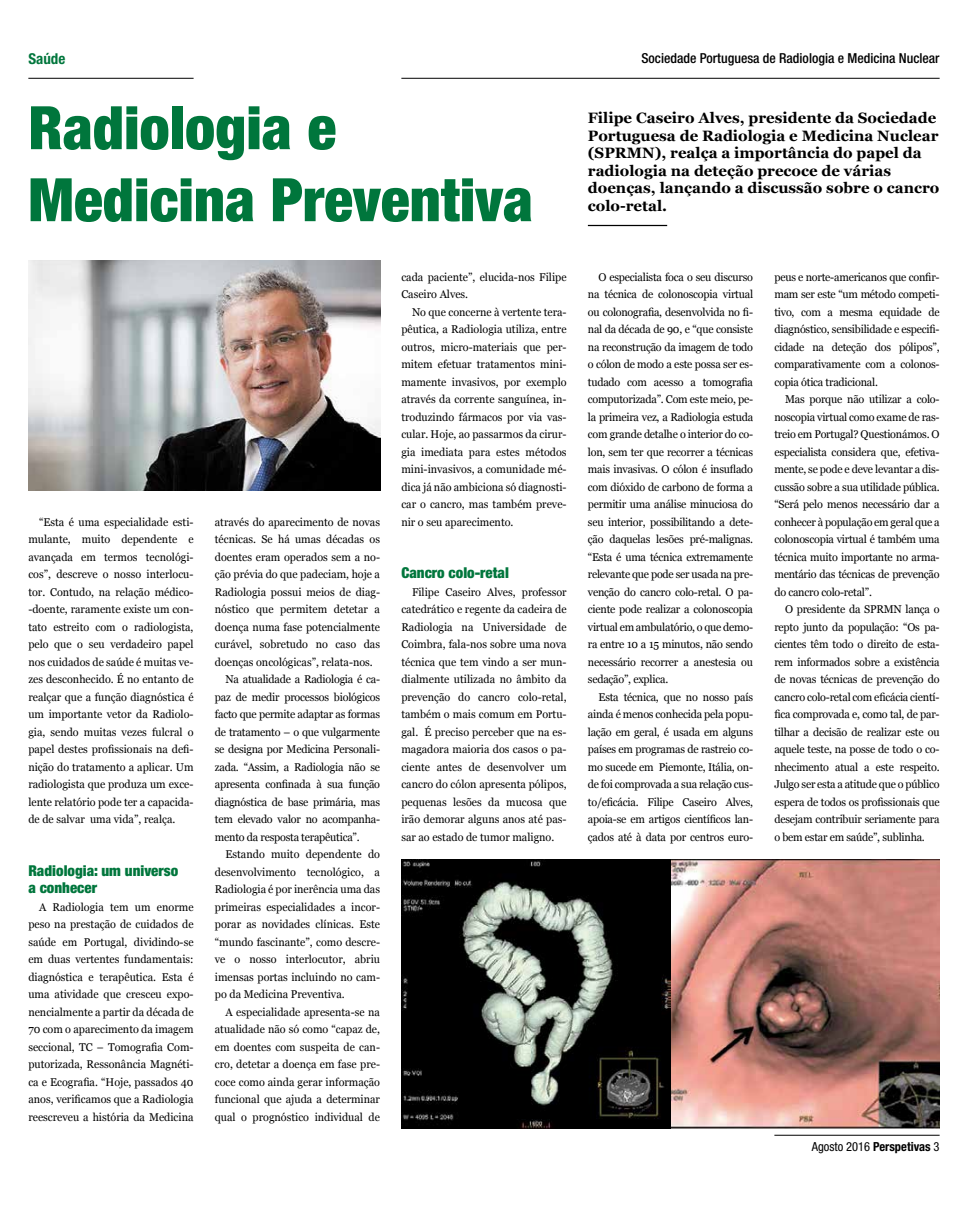
<style>
.page{position:relative;width:968px;height:1205px;background:#fff}
.page>*{position:absolute;margin:0;border:0;box-sizing:border-box;transform-origin:0 0}
.t1{font:900 condensed 60px/72px "Helvetica Neue LT Std";color:#00763c}
.t2{font:700 15px/17.5px "Georgia";color:#000}
.t3{font:900 condensed 15px/17.5px "Helvetica Neue LT Std";color:#00763c}
.t4{font:700 condensed 15px "Helvetica Neue LT Std";color:#00763c}
.t5{font:500 condensed 13.75px "Helvetica Neue LT Std";color:#000}
.t6{font:condensed 12.5px "Helvetica Neue LT Std";color:#000}
.t7{font:11.25px/17.5px "Georgia";color:#000;text-align:justify;scale:.96 1}
.t8{font:11.25px "Georgia";letter-spacing:-.02em;color:#000;scale:.96 1}
.s1{font-weight:700}
</style>
<div class="page">
<hr style="left:28px;top:78px;width:165px;height:1px;background:#000">
<hr style="left:401px;top:78px;width:538px;height:1px;background:#000">
<hr style="left:774px;top:1135px;width:165px;height:1px;background:#000">
<hr style="left:587px;top:225px;width:80px;height:1px;background:#000">
<img style="left:28px;top:260px;width:352px;height:231px">
<img style="left:401px;top:859px;width:538px;height:269px">
<h2 class="t4" style="left:28px;top:49px;width:38px">Saúde</h2>
<h1 class="t1" style="left:28px;top:91px;width:506px">Radiologia e<br>Medicina Preventiva</h1>
<p class="t7" style="left:28px;top:513px;width:173px;text-indent:11px">“Esta é uma especialidade esti&shy;mulante, muito dependente e avançada em termos tecnológi&shy;cos”, descreve o nosso interlocu&shy;tor. Contudo, na relação médico--doente, raramente existe um con&shy;tato estreito com o radiologista, pelo que o seu verdadeiro papel nos cuidados de saúde é muitas ve&shy;zes desconhecido. É no entanto de realçar que a função diagnóstica é um importante vetor da Radiolo&shy;gia, sendo muitas vezes fulcral o papel destes profissionais na defi&shy;nição do tratamento a aplicar. Um radiologista que produza um exce&shy;lente relatório pode ter a capacida&shy;de de salvar uma vida”, realça.</p>
<h2 class="t3" style="left:28px;top:861px;width:151px">Radiologia: um universo a conhecer</h2>
<p class="t7" style="left:28px;top:898px;width:173px;text-indent:11px">A Radiologia tem um enorme peso na prestação de cuidados de saúde em Portugal, dividindo-se em duas vertentes fundamentais: diagnóstica e terapêutica. Esta é uma atividade que cresceu expo&shy;nencialmente a partir da década de 70 com o aparecimento da imagem seccional, TC – Tomografia Com&shy;putorizada, Ressonância Magnéti&shy;ca e Ecografia. “Hoje, passados 40 anos, verificamos que a Radiologia reescreveu a história da Medicina</p>
<p class="t7" style="left:215px;top:513px;width:173px">através do aparecimento de novas</p>
<p class="t7" style="left:215px;top:530px;width:173px">técnicas. Se há umas décadas os</p>
<p class="t7" style="left:215px;top:548px;width:174px">doentes eram operados sem a no-</p>
<p class="t7" style="left:215px;top:565px;width:173px">ção prévia do que padeciam, hoje a</p>
<p class="t7" style="left:215px;top:583px;width:173px">Radiologia possui meios de diag-</p>
<p class="t7" style="left:215px;top:600px;width:173px">nóstico que permitem detetar a</p>
<p class="t7" style="left:215px;top:618px;width:173px">doença numa fase potencialmente</p>
<p class="t7" style="left:215px;top:635px;width:173px">curável, sobretudo no caso das</p>
<p class="t7" style="left:215px;top:653px;width:166px">doenças oncológicas”, relata-nos.</p>
<p class="t8" style="left:225px;top:671px;width:162px">Na atualidade a Radiologia é ca-</p>
<p class="t8" style="left:215px;top:689px;width:173px">paz de medir processos biológicos</p>
<p class="t8" style="left:215px;top:706px;width:173px">facto que permite adaptar as formas</p>
<p class="t8" style="left:215px;top:724px;width:173px">de tratamento – o que vulgarmente</p>
<p class="t8" style="left:215px;top:741px;width:173px">se designa por Medicina Personali-</p>
<p class="t8" style="left:215px;top:759px;width:174px">zada. “Assim, a Radiologia não se</p>
<p class="t8" style="left:215px;top:776px;width:173px">apresenta confinada à sua função</p>
<p class="t8" style="left:215px;top:794px;width:173px">diagnóstica de base primária, mas</p>
<p class="t8" style="left:215px;top:811px;width:173px">tem elevado valor no acompanha-</p>
<p class="t8" style="left:215px;top:829px;width:152px">mento da resposta terapêutica”.</p>
<p class="t7" style="left:225px;top:845px;width:162px">Estando muito dependente do</p>
<p class="t7" style="left:215px;top:863px;width:173px">desenvolvimento tecnológico, a</p>
<p class="t7" style="left:215px;top:880px;width:173px">Radiologia é por inerência uma das</p>
<p class="t7" style="left:215px;top:898px;width:173px">primeiras especialidades a incor-</p>
<p class="t7" style="left:215px;top:915px;width:173px">porar as novidades clínicas. Este</p>
<p class="t7" style="left:215px;top:933px;width:173px">“mundo fascinante”, como descre-</p>
<p class="t7" style="left:215px;top:950px;width:174px">ve o nosso interlocutor, abriu</p>
<p class="t7" style="left:215px;top:968px;width:173px">imensas portas incluindo no cam-</p>
<p class="t7" style="left:215px;top:985px;width:137px">po da Medicina Preventiva.</p>
<p class="t7" style="left:225px;top:1003px;width:162px">A especialidade apresenta-se na</p>
<p class="t7" style="left:215px;top:1020px;width:173px">atualidade não só como “capaz de,</p>
<p class="t7" style="left:215px;top:1038px;width:173px">em doentes com suspeita de can-</p>
<p class="t7" style="left:215px;top:1055px;width:173px">cro, detetar a doença em fase pre-</p>
<p class="t7" style="left:215px;top:1073px;width:174px">coce como ainda gerar informação</p>
<p class="t7" style="left:215px;top:1090px;width:173px">funcional que ajuda a determinar</p>
<p class="t7" style="left:215px;top:1108px;width:173px">qual o prognóstico individual de</p>
<p class="t7" style="left:401px;top:268px;width:173px">cada paciente”, elucida-nos Filipe<br>Caseiro Alves.</p>
<p class="t7" style="left:401px;top:303px;width:173px;text-indent:11px">No que concerne à vertente tera&shy;pêutica, a Radiologia utiliza, entre outros, micro-materiais que per&shy;mitem efetuar tratamentos mini&shy;mamente invasivos, por exemplo através da corrente sanguínea, in&shy;troduzindo fármacos por via vas&shy;cular. Hoje, ao passarmos da cirur&shy;gia imediata para estes métodos mini-invasivos, a comunidade mé&shy;dica já não ambiciona só diagnosti&shy;car o cancro, mas também preve&shy;nir o seu aparecimento.</p>
<h2 class="t3" style="left:401px;top:564px;width:109px">Cancro colo-retal</h2>
<p class="t7" style="left:401px;top:583px;width:173px;text-indent:11px">Filipe Caseiro Alves, professor catedrático e regente da cadeira de Radiologia na Universidade de Coimbra, fala-nos sobre uma nova técnica que tem vindo a ser mun&shy;dialmente utilizada no âmbito da prevenção do cancro colo-retal, também o mais comum em Portu&shy;gal. É preciso perceber que na es&shy;magadora maioria dos casos o pa&shy;ciente antes de desenvolver um cancro do cólon apresenta pólipos, pequenas lesões da mucosa que irão demorar alguns anos até pas&shy;sar ao estado de tumor maligno.</p>
<p class="t5" style="left:641px;top:50px;width:300px">Sociedade Portuguesa de Radiologia e Medicina Nuclear</p>
<h2 class="t2" style="left:587px;top:108px;width:353px">Filipe Caseiro Alves, presidente da Sociedade Portuguesa de Radiologia e Medicina Nuclear (SPRMN), realça a importância do papel da radiologia na deteção precoce de várias doenças, lançando a discussão sobre o cancro colo-retal.</h2>
<p class="t7" style="left:587px;top:268px;width:174px;text-indent:11px">O especialista foca o seu discurso na técnica de colonoscopia virtual ou colonografia, desenvolvida no fi&shy;nal da década de 90, e “que consiste na reconstrução da imagem de todo o cólon de modo a este possa ser es&shy;tudado com acesso a tomografia computorizada”. Com este meio, pe&shy;la primeira vez, a Radiologia estuda com grande detalhe o interior do co&shy;lon, sem ter que recorrer a técnicas mais invasivas. O cólon é insuflado com dióxido de carbono de forma a permitir uma análise minuciosa do seu interior, possibilitando a dete&shy;ção daquelas lesões pré-malignas. “Esta é uma técnica extremamente relevante que pode ser usada na pre&shy;venção do cancro colo-retal. O pa&shy;ciente pode realizar a colonoscopia virtual em ambulatório, o que demo&shy;ra entre 10 a 15 minutos, não sendo necessário recorrer a anestesia ou sedação”, explica.</p>
<p class="t7" style="left:587px;top:688px;width:173px;text-indent:11px">Esta técnica, que no nosso país ainda é menos conhecida pela popu&shy;lação em geral, é usada em alguns países em programas de rastreio co&shy;mo sucede em Piemonte, Itália, on&shy;de foi comprovada a sua relação cus&shy;to/eficácia. Filipe Caseiro Alves, apoia-se em artigos científicos lan&shy;çados até à data por centros euro-</p>
<p class="t7" style="left:774px;top:268px;width:173px">peus e norte-americanos que confir&shy;mam ser este “um método competi&shy;tivo, com a mesma equidade de diagnóstico, sensibilidade e especifi&shy;cidade na deteção dos pólipos”, comparativamente com a colonos&shy;copia ótica tradicional.</p>
<p class="t7" style="left:774px;top:390px;width:173px;text-indent:11px">Mas porque não utilizar a colo&shy;noscopia virtual como exame de ras&shy;treio em Portugal? Questionámos. O especialista considera que, efetiva&shy;mente, se pode e deve levantar a dis&shy;cussão sobre a sua utilidade pública. “Será pelo menos necessário dar a conhecer à população em geral que a colonoscopia virtual é também uma técnica muito importante no arma&shy;mentário das técnicas de prevenção do cancro colo-retal”.</p>
<p class="t7" style="left:774px;top:600px;width:174px;text-indent:11px">O presidente da SPRMN lança o repto junto da população: “Os pa&shy;cientes têm todo o direito de esta&shy;rem informados sobre a existência de novas técnicas de prevenção do cancro colo-retal com eficácia cientí&shy;fica comprovada e, como tal, de par&shy;tilhar a decisão de realizar este ou aquele teste, na posse de todo o co&shy;nhecimento atual a este respeito.<br>Julgo ser esta a atitude que o público espera de todos os profissionais que desejam contribuir seriamente para o bem estar em saúde”, sublinha.</p>
<p class="t6" style="left:811px;top:1139px;width:129px">Agosto 2016 <span class="s1">Perspetivas</span> 3</p>
</div>
